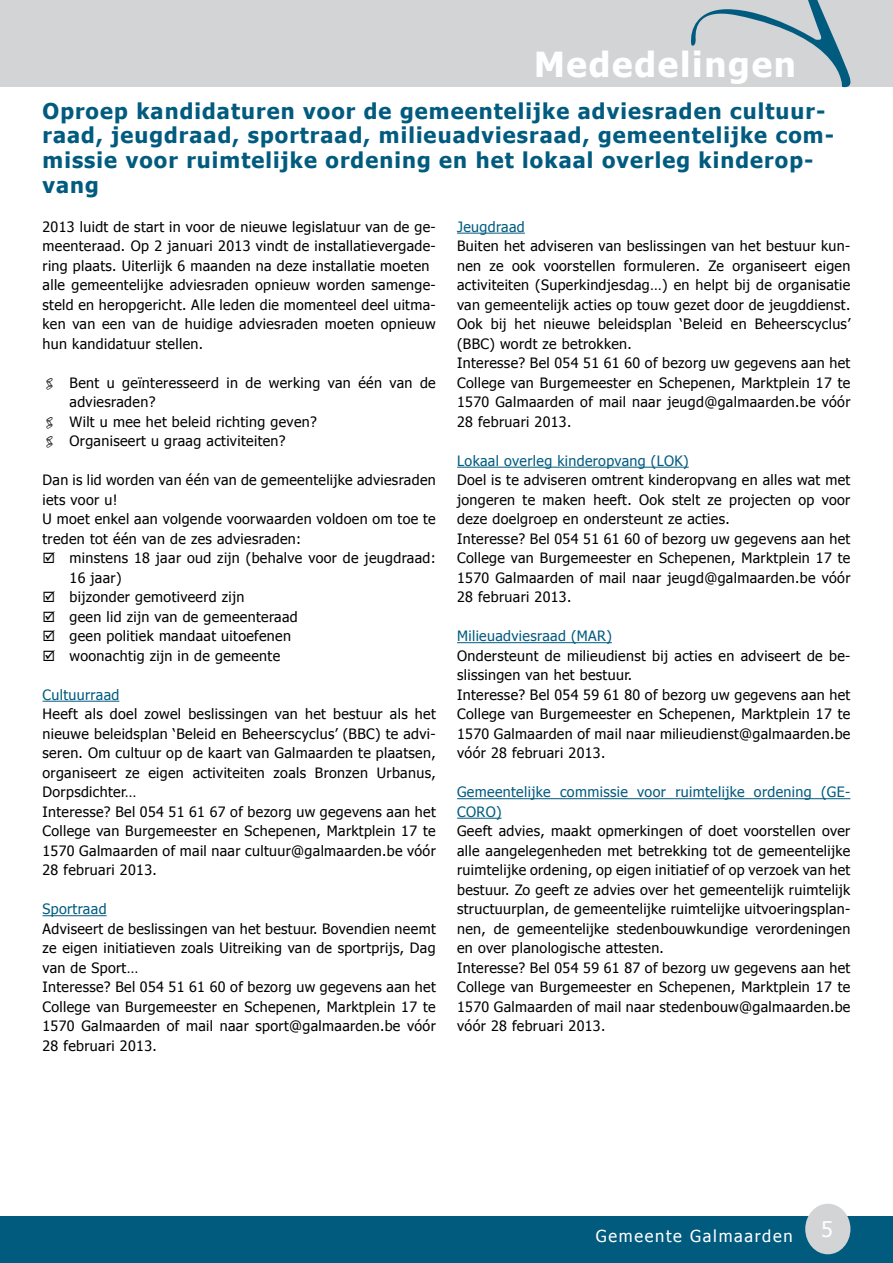
<style>
.page{position:relative;width:893px;height:1263px;background:#fff}
.page>*{position:absolute;margin:0;border:0;box-sizing:border-box;transform-origin:0 0}
.t1{font:700 34.5px "Tahoma";letter-spacing:.05em;color:#fff}
.t2{font:700 21.75px/24.8px "Tahoma";letter-spacing:.05em;color:#005b7f}
.t3{font:21.6px "Tahoma";color:#fff}
.t4{font:16.5px "Tahoma";letter-spacing:.1em;color:#fff}
.t5{font:14.25px/19.5px "Tahoma";letter-spacing:.025em;color:#000}
.t6{font:14.25px/19.5px "Tahoma";letter-spacing:.025em;color:#005b7f}
</style>
<div class="page">
<div style="left:0;top:0;width:893px;height:87px;background:#d2d4d5"></div>
<div style="left:0;top:1217px;width:893px;height:46px;background:#005b7f"></div>
<div style="left:805px;top:1204px;width:45px;height:50px;background:#d2d4d5;border-radius:50%"></div>
<svg style="left:691px;top:0;width:160px;height:88px"></svg>
<hr style="left:43px;top:701px;width:76px;height:1px;background:#005b7f">
<hr style="left:43px;top:915px;width:64px;height:1px;background:#005b7f">
<hr style="left:457px;top:233px;width:68px;height:1px;background:#005b7f">
<hr style="left:457px;top:467px;width:232px;height:1px;background:#005b7f">
<hr style="left:457px;top:642px;width:155px;height:1px;background:#005b7f">
<hr style="left:457px;top:798px;width:393px;height:1px;background:#005b7f">
<hr style="left:457px;top:818px;width:45px;height:1px;background:#005b7f">
<h1 class="t1" style="left:534px;top:41px;width:263px">Mededelingen</h1>
<h2 class="t2" style="left:43px;top:97px;width:793px">Oproep kandidaturen voor de gemeentelijke adviesraden cultuur&shy;raad, jeugdraad, sportraad, milieuadviesraad, gemeentelijke com&shy;missie voor ruimtelijke ordening en het lokaal overleg kinderop&shy;vang</h2>
<p class="t5" style="left:43px;top:216px;width:395px">2013 luidt de start in voor de nieuwe legislatuur van de ge&shy;meenteraad. Op 2 januari 2013 vindt de installatievergade&shy;ring plaats. Uiterlijk 6 maanden na deze installatie moeten alle gemeentelijke adviesraden opnieuw worden samenge&shy;steld en heropgericht. Alle leden die momenteel deel uitma&shy;ken van een van de huidige adviesraden moeten opnieuw hun kandidatuur stellen.</p>
<p class="t5" style="left:70px;top:372px;width:368px">Bent u geïnteresseerd in de werking van één van de adviesraden?<br>Wilt u mee het beleid richting geven?<br>Organiseert u graag activiteiten?</p>
<p class="t5" style="left:43px;top:470px;width:395px">Dan is lid worden van één van de gemeentelijke adviesraden iets voor u!<br>U moet enkel aan volgende voorwaarden voldoen om toe te treden tot één van de zes adviesraden:</p>
<p class="t5" style="left:70px;top:548px;width:368px">minstens 18 jaar oud zijn (behalve voor de jeugdraad:<br>16 jaar)<br>bijzonder gemotiveerd zijn<br>geen lid zijn van de gemeenteraad<br>geen politiek mandaat uitoefenen<br>woonachtig zijn in de gemeente</p>
<p class="t6" style="left:43px;top:684px;width:78px">Cultuurraad</p>
<p class="t5" style="left:43px;top:704px;width:395px">Heeft als doel zowel beslissingen van het bestuur als het nieuwe beleidsplan ‘Beleid en Beheerscyclus’ (BBC) te advi&shy;seren. Om cultuur op de kaart van Galmaarden te plaatsen, organiseert ze eigen activiteiten zoals Bronzen Urbanus, Dorpsdichter…<br>Interesse? Bel 054 51 61 67 of bezorg uw gegevens aan het College van Burgemeester en Schepenen, Marktplein 17 te 1570 Galmaarden of mail naar cultuur@galmaarden.be vóór 28 februari 2013.</p>
<p class="t6" style="left:43px;top:899px;width:66px">Sportraad</p>
<p class="t5" style="left:43px;top:918px;width:395px">Adviseert de beslissingen van het bestuur. Bovendien neemt ze eigen initiatieven zoals Uitreiking van de sportprijs, Dag van de Sport…<br>Interesse? Bel 054 51 61 60 of bezorg uw gegevens aan het College van Burgemeester en Schepenen, Marktplein 17 te 1570 Galmaarden of mail naar sport@galmaarden.be vóór 28 februari 2013.</p>
<p class="t6" style="left:457px;top:216px;width:69px">Jeugdraad</p>
<p class="t5" style="left:457px;top:236px;width:395px">Buiten het adviseren van beslissingen van het bestuur kun&shy;nen ze ook voorstellen formuleren. Ze organiseert eigen activiteiten (Superkindjesdag…) en helpt bij de organisatie van gemeentelijk acties op touw gezet door de jeugddienst.<br>Ook bij het nieuwe beleidsplan ‘Beleid en Beheerscyclus’ (BBC) wordt ze betrokken.<br>Interesse? Bel 054 51 61 60 of bezorg uw gegevens aan het College van Burgemeester en Schepenen, Marktplein 17 te 1570 Galmaarden of mail naar jeugd@galmaarden.be vóór 28 februari 2013.</p>
<p class="t6" style="left:457px;top:450px;width:233px">Lokaal overleg kinderopvang (LOK)</p>
<p class="t5" style="left:457px;top:470px;width:395px">Doel is te adviseren omtrent kinderopvang en alles wat met jongeren te maken heeft. Ook stelt ze projecten op voor deze doelgroep en ondersteunt ze acties.<br>Interesse? Bel 054 51 61 60 of bezorg uw gegevens aan het College van Burgemeester en Schepenen, Marktplein 17 te 1570 Galmaarden of mail naar jeugd@galmaarden.be vóór 28 februari 2013.</p>
<p class="t6" style="left:457px;top:626px;width:156px">Milieuadviesraad (MAR)</p>
<p class="t5" style="left:457px;top:645px;width:395px">Ondersteunt de milieudienst bij acties en adviseert de be&shy;slissingen van het bestuur.<br>Interesse? Bel 054 59 61 80 of bezorg uw gegevens aan het College van Burgemeester en Schepenen, Marktplein 17 te 1570 Galmaarden of mail naar milieudienst@galmaarden.be vóór 28 februari 2013.</p>
<p class="t6" style="left:457px;top:782px;width:395px">Gemeentelijke commissie voor ruimtelijke ordening (GE-<br>CORO)</p>
<p class="t5" style="left:457px;top:821px;width:395px">Geeft advies, maakt opmerkingen of doet voorstellen over alle aangelegenheden met betrekking tot de gemeentelijke ruimtelijke ordening, op eigen initiatief of op verzoek van het bestuur. Zo geeft ze advies over het gemeentelijk ruimtelijk structuurplan, de gemeentelijke ruimtelijke uitvoeringsplan&shy;nen, de gemeentelijke stedenbouwkundige verordeningen en over planologische attesten.<br>Interesse? Bel 054 59 61 87 of bezorg uw gegevens aan het College van Burgemeester en Schepenen, Marktplein 17 te 1570 Galmaarden of mail naar stedenbouw@galmaarden.be vóór 28 februari 2013.</p>
<p class="t4" style="left:596px;top:1224px;width:198px">Gemeente Galmaarden</p>
<h3 class="t3" style="left:821px;top:1215px;width:13px">5</h3>
</div>
